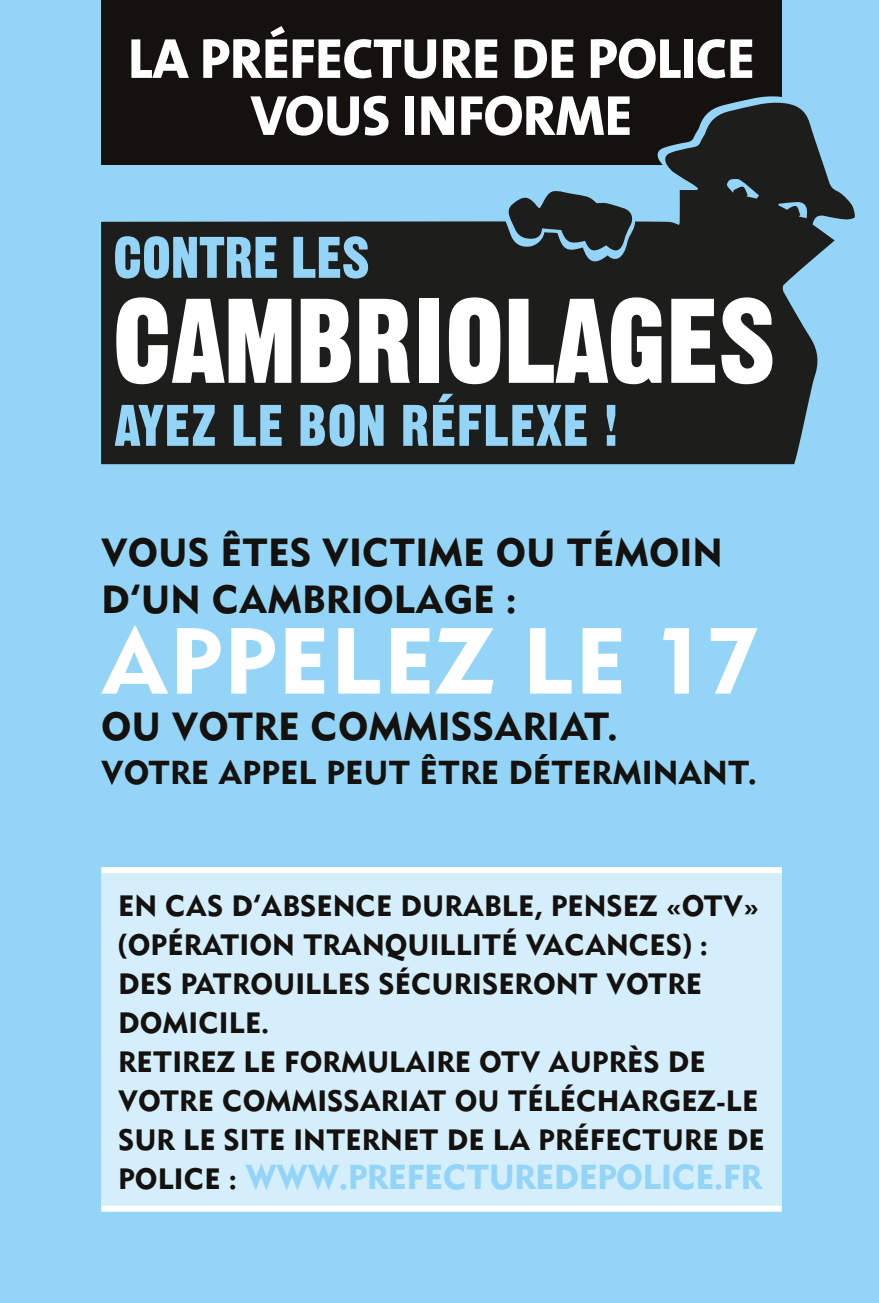
<style>
.page{position:relative;width:879px;height:1303px;background:#94d5f7}
.page>*{position:absolute;margin:0;border:0;box-sizing:border-box;transform-origin:0 0}
.t1{font:117px "Gothic Thirteen";color:#fff}
.t2{font:93px "Metro Black Two";letter-spacing:.01em;color:#fff}
.t3{font:57px "The Mix Extra Bold Caps";letter-spacing:-.01em;color:#fff}
.t4{font:57px "Gothic Thirteen";letter-spacing:.02em;color:#94d5f7}
.t5{font:57px "Gothic Thirteen";color:#94d5f7}
.t6{font:39px/46.8px "Metro Black Two";color:#14110e}
.t7{font:34.5px "Metro Black Two";letter-spacing:-.02em;color:#94d5f7}
.t8{font:33px "Metro Black Two";color:#14110e}
.t9{font:29.4px/39px "Metro Black Two";color:#14110e}
.s1{font-size:29.4px;color:#14110e}
</style>
<div class="page">
<div style="left:101px;top:870px;width:680px;height:338px;background:#d4eefb"></div>
<div style="left:101px;top:0;width:680px;height:164px;background:#14110e"></div>
<svg style="left:101px;top:101px;width:754px;height:363px;fill:#1d1d1b"></svg>
<div style="left:101px;top:867px;width:680px;height:6px;background:#fff"></div>
<div style="left:101px;top:1206px;width:680px;height:6px;background:#fff"></div>
<svg style="left:500px;top:181px;width:137px;height:85px"></svg>
<p class="t3" style="left:128px;top:11px;width:628px">LA PRÉFECTURE DE POLICE</p>
<p class="t3" style="left:250px;top:68px;width:383px">VOUS INFORME</p>
<p class="t5" style="left:114px;top:222px;width:258px">CONTRE LES</p>
<p class="t1" style="left:114px;top:269px;width:664px">CAMBRIOLAGES</p>
<p class="t4" style="left:115px;top:390px;width:505px">AYEZ LE BON RÉFLEXE !</p>
<p class="t6" style="left:101px;top:528px;width:623px">VOUS ÊTES VICTIME OU TÉMOIN<br>D’UN CAMBRIOLAGE :</p>
<p class="t2" style="left:101px;top:603px;width:659px">APPELEZ LE 17</p>
<p class="t6" style="left:101px;top:703px;width:518px">OU VOTRE COMMISSARIAT.</p>
<p class="t8" style="left:101px;top:751px;width:657px">VOTRE APPEL PEUT ÊTRE DÉTERMINANT.</p>
<p class="t9" style="left:118px;top:885px;width:648px">EN CAS D’ABSENCE DURABLE, PENSEZ «OTV» (OPÉRATION TRANQUILLITÉ VACANCES) :<br>DES PATROUILLES SÉCURISERONT VOTRE DOMICILE.<br>RETIREZ LE FORMULAIRE OTV AUPRÈS DE VOTRE COMMISSARIAT OU TÉLÉCHARGEZ-LE SUR LE SITE INTERNET DE LA PRÉFECTURE DE</p>
<p class="t7" style="left:118px;top:1155px;width:645px"><span class="s1">POLICE :</span> WWW.PREFECTUREDEPOLICE.FR</p>
</div>
